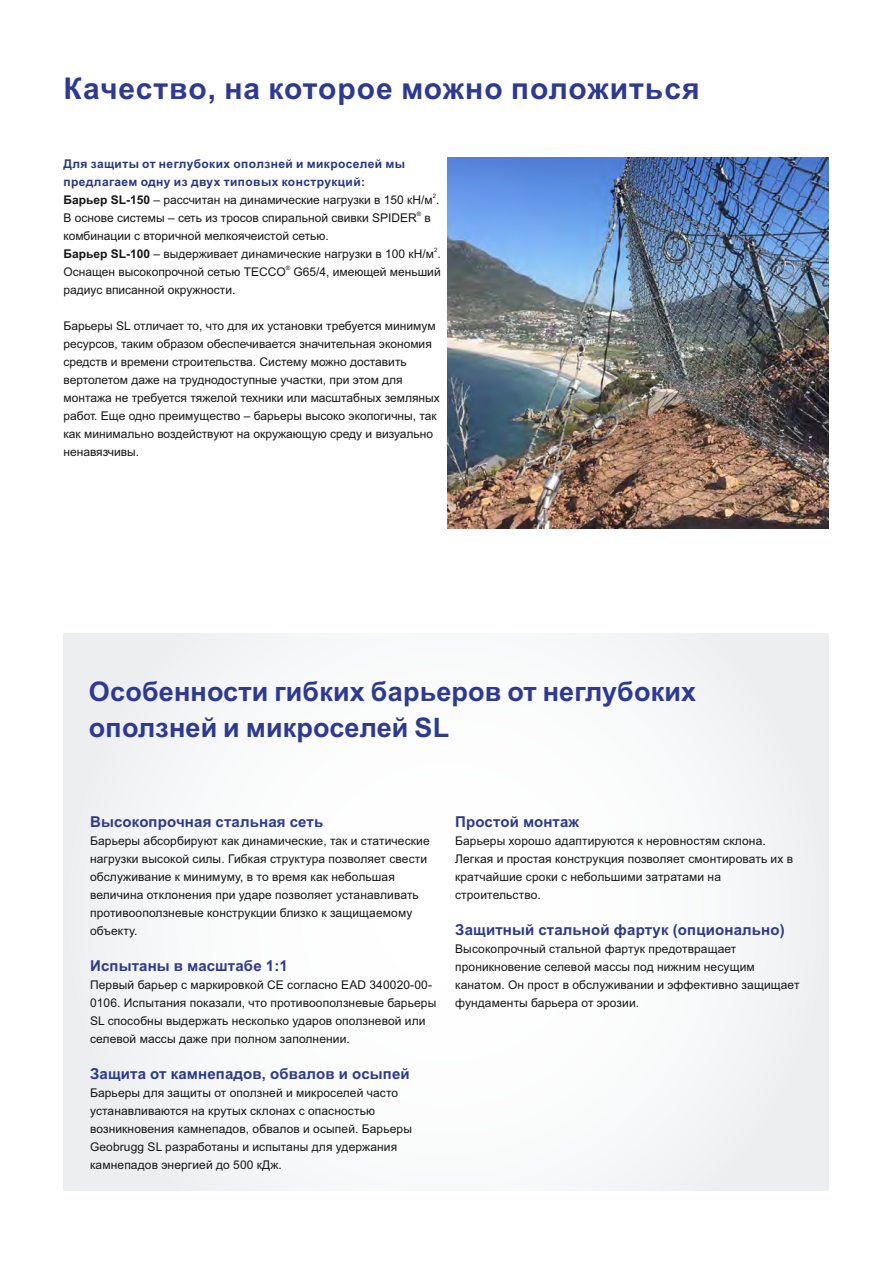
<style>
.page{position:relative;width:893px;height:1263px;background:#fff}
.page>*{position:absolute;margin:0;border:0;box-sizing:border-box;transform-origin:0 0}
.t1{font:700 30px "Arial";letter-spacing:.035em;color:#2d3993}
.t2{font:700 27px/35.1px "Arial";letter-spacing:.005em;color:#2d3993}
.t3{font:700 15px "Arial";letter-spacing:.01em;color:#2d3993}
.t4{font:12px/18px "Arial";letter-spacing:.01em;color:#151616}
.t5{font:700 12px/18px "Arial";letter-spacing:.035em;color:#283583}
.t6{font:6px "Arial";color:#151616}
.s1{font-weight:700}
</style>
<div class="page">
<div style="left:63px;top:633px;width:766px;height:558px;background:#f8f9fa"></div>
<img style="left:448px;top:157px;width:381px;height:371px">
<h1 class="t1" style="left:63px;top:78px;width:638px">Качество, на которое можно положиться</h1>
<p class="t5" style="left:63px;top:156px;width:343px">Для защиты от неглубоких оползней и микроселей мы предлагаем одну из двух типовых конструкций:</p>
<p class="t6" style="left:433px;top:194px;width:5px">2</p>
<p class="t4" style="left:63px;top:192px;width:377px"><span class="s1">Барьер SL-150</span> – рассчитан на динамические нагрузки в 150 кН/м .</p>
<p class="t6" style="left:417px;top:212px;width:6px">®</p>
<p class="t4" style="left:63px;top:210px;width:369px">В основе системы – сеть из тросов спиральной свивки SPIDER в комбинации с вторичной мелкоячеистой сетью.</p>
<p class="t6" style="left:434px;top:248px;width:5px">2</p>
<p class="t4" style="left:63px;top:246px;width:379px"><span class="s1">Барьер SL-100</span> – выдерживает динамические нагрузки в 100 кН/м .</p>
<p class="t6" style="left:286px;top:266px;width:6px">®</p>
<p class="t4" style="left:63px;top:264px;width:379px">Оснащен высокопрочной сетью TECCO G65/4, имеющей меньший радиус вписанной окружности.</p>
<p class="t4" style="left:63px;top:318px;width:378px">Барьеры SL отличает то, что для их установки требуется минимум ресурсов, таким образом обеспечивается значительная экономия средств и времени строительства. Систему можно доставить вертолетом даже на труднодоступные участки, при этом для монтажа не требуется тяжелой техники или масштабных земляных работ. Еще одно преимущество – барьеры высоко экологичны, так как минимально воздействуют на окружающую среду и визуально ненавязчивы.</p>
<h2 class="t2" style="left:89px;top:677px;width:609px">Особенности гибких барьеров от неглубоких оползней и микроселей SL</h2>
<p class="t3" style="left:90px;top:816px;width:235px">Высокопрочная стальная сеть</p>
<p class="t4" style="left:90px;top:833px;width:341px">Барьеры абсорбируют как динамические, так и статические нагрузки высокой силы. Гибкая структура позволяет свести обслуживание к минимуму, в то время как небольшая величина отклонения при ударе позволяет устанавливать противооползневые конструкции близко к защищаемому объекту.</p>
<p class="t3" style="left:90px;top:960px;width:199px">Испытаны в масштабе 1:1</p>
<p class="t4" style="left:90px;top:977px;width:348px">Первый барьер с маркировкой CE согласно EAD 340020-00- 0106. Испытания показали, что противооползневые барьеры SL способны выдержать несколько ударов оползневой или селевой массы даже при полном заполнении.</p>
<p class="t3" style="left:90px;top:1068px;width:321px">Защита от камнепадов, обвалов и осыпей</p>
<p class="t4" style="left:90px;top:1085px;width:323px">Барьеры для защиты от оползней и микроселей часто устанавливаются на крутых склонах с опасностью возникновения камнепадов, обвалов и осыпей. Барьеры Geobrugg SL разработаны и испытаны для удержания камнепадов энергией до 500 кДж.</p>
<p class="t3" style="left:455px;top:816px;width:126px">Простой монтаж</p>
<p class="t4" style="left:455px;top:833px;width:340px">Барьеры хорошо адаптируются к неровностям склона.<br>Легкая и простая конструкция позволяет смонтировать их в кратчайшие сроки с небольшими затратами на строительство.</p>
<p class="t3" style="left:455px;top:924px;width:331px">Защитный стальной фартук (опционально)</p>
<p class="t4" style="left:455px;top:941px;width:346px">Высокопрочный стальной фартук предотвращает проникновение селевой массы под нижним несущим канатом. Он прост в обслуживании и эффективно защищает фундаменты барьера от эрозии.</p>
</div>
